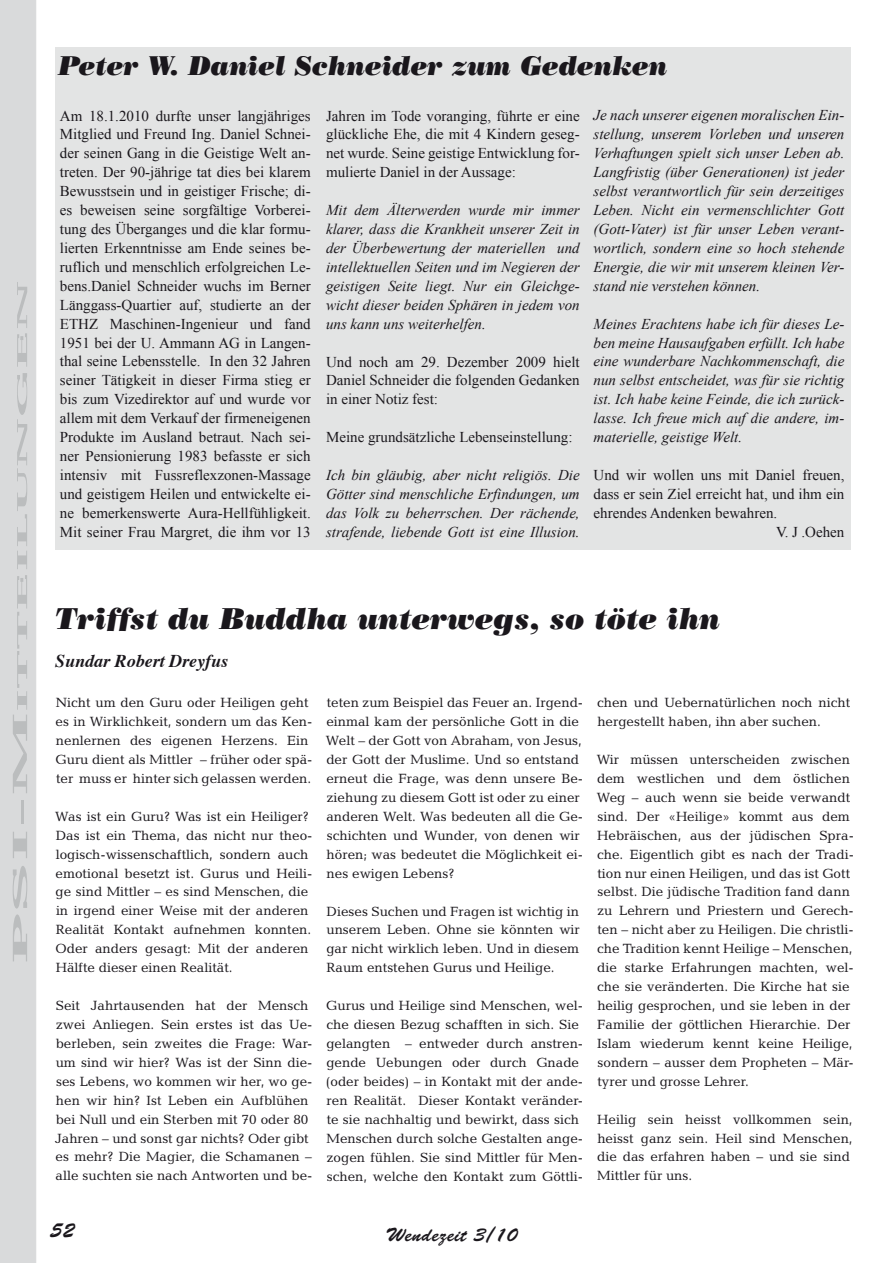
<style>
.page{position:relative;width:893px;height:1263px;background:#fff}
.page>*{position:absolute;margin:0;border:0;box-sizing:border-box;transform-origin:0 0}
.t1{font:italic 30px "Poster Bodoni BT";color:#1a171c}
.t2{font:italic 27px "Poster Bodoni BT";color:#1a171c}
.t3{font:21px "Brush Script";color:#1a171c}
.t4{font:19.5px "Brush Script";letter-spacing:.025em;color:#1a171c}
.t5{font:italic 700 18px "Times";color:#1a171c}
.t6{font:15px/18.9px "Times New Roman";color:#1a171c;text-align:justify}
.t7{font:italic 15px/18.9px "Times New Roman";color:#1a171c;text-align:justify}
.t8{font:700 14.7px "Candida";color:#bbbdbe;scale:4 1}
.t9{font:13.5px/18.9px "Candida";color:#1a171c}
.s1{font-size:21px}
</style>
<div class="page">
<div style="left:0;top:0;width:36px;height:1263px;background:#d9dadb"></div>
<div style="left:55px;top:47px;width:795px;height:503px;background:#e3e4e4"></div>
<p class="t8" style="left:14px;top:964px;width:172px;rotate:-90deg"><span class="s1">PSI-M</span>itteilungen</p>
<h2 class="t2" style="left:58px;top:49px;width:611px">Peter W. Daniel Schneider zum Gedenken</h2>
<p class="t6" style="left:326px;top:106px;width:255px">Jahren im Tode voranging, führte er eine glückliche Ehe, die mit 4 Kindern geseg&shy;net wurde. Seine geistige Entwicklung for&shy;mulierte Daniel in der Aussage:</p>
<p class="t7" style="left:326px;top:200px;width:255px">Mit dem Älterwerden wurde mir immer klarer, dass die Krankheit unserer Zeit in der Überbewertung der materiellen und intellektuellen Seiten und im Negieren der geistigen Seite liegt. Nur ein Gleichge&shy;wicht dieser beiden Sphären in jedem von uns kann uns weiterhelfen.</p>
<p class="t6" style="left:326px;top:352px;width:255px">Und noch am 29. Dezember 2009 hielt Daniel Schneider die folgenden Gedanken in einer Notiz fest:</p>
<p class="t6" style="left:326px;top:427px;width:248px">Meine grundsätzliche Lebenseinstellung:</p>
<p class="t7" style="left:326px;top:465px;width:255px">Ich bin gläubig, aber nicht religiös. Die Götter sind menschliche Erfindungen, um das Volk zu beherrschen. Der rächende, strafende, liebende Gott ist eine Illusion.</p>
<p class="t7" style="left:594px;top:106px;width:252px">Je nach unserer eigenen moralischen Ein&shy;stellung, unserem Vorleben und unseren Verhaftungen spielt sich unser Leben ab.<br>Langfristig (über Generationen) ist jeder selbst verantwortlich für sein derzeitiges Leben. Nicht ein vermenschlichter Gott (Gott-Vater) ist für unser Leben verant&shy;wortlich, sondern eine so hoch stehende Energie, die wir mit unserem kleinen Ver&shy;stand nie verstehen können.</p>
<p class="t7" style="left:594px;top:314px;width:252px">Meines Erachtens habe ich für dieses Le&shy;ben meine Hausaufgaben erfüllt. Ich habe eine wunderbare Nachkommenschaft, die nun selbst entscheidet, was für sie richtig ist. Ich habe keine Feinde, die ich zurück&shy;lasse. Ich freue mich auf die andere, im&shy;materielle, geistige Welt.</p>
<p class="t6" style="left:594px;top:465px;width:252px">Und wir wollen uns mit Daniel freuen,</p>
<p class="t6" style="left:594px;top:484px;width:252px">dass er sein Ziel erreicht hat, und ihm ein</p>
<p class="t6" style="left:594px;top:503px;width:185px">ehrendes Andenken bewahren.</p>
<p class="t6" style="left:776px;top:522px;width:70px">V. J .Oehen</p>
<p class="t6" style="left:60px;top:106px;width:252px">Am 18.1.2010 durfte unser langjähriges Mitglied und Freund Ing. Daniel Schnei&shy;der seinen Gang in die Geistige Welt an&shy;treten. Der 90-jährige tat dies bei klarem Bewusstsein und in geistiger Frische; di&shy;es beweisen seine sorgfältige Vorberei&shy;tung des Überganges und die klar formu&shy;lierten Erkenntnisse am Ende seines be&shy;ruflich und menschlich erfolgreichen Le&shy;bens.Daniel Schneider wuchs im Berner Länggass-Quartier auf, studierte an der ETHZ Maschinen-Ingenieur und fand 1951 bei der U. Ammann AG in Langen&shy;thal seine Lebensstelle. In den 32 Jahren seiner Tätigkeit in dieser Firma stieg er bis zum Vizedirektor auf und wurde vor allem mit dem Verkauf der firmeneigenen Produkte im Ausland betraut. Nach sei&shy;ner Pensionierung 1983 befasste er sich intensiv mit Fussreflexzonen-Massage und geistigem Heilen und entwickelte ei&shy;ne bemerkenswerte Aura-Hellfühligkeit.<br>Mit seiner Frau Margret, die ihm vor 13</p>
<h1 class="t1" style="left:55px;top:600px;width:667px">Triffst du Buddha unterwegs, so töte ihn</h1>
<h3 class="t5" style="left:55px;top:650px;width:175px">Sundar Robert Dreyfus</h3>
<p class="t9" style="left:56px;top:693px;width:258px">Nicht um den Guru oder Heiligen geht es in Wirklichkeit, sondern um das Ken&shy;nenlernen des eigenen Herzens. Ein Guru dient als Mittler – früher oder spä&shy;ter muss er hinter sich gelassen werden.</p>
<p class="t9" style="left:55px;top:807px;width:259px">Was ist ein Guru? Was ist ein Heiliger?<br>Das ist ein Thema, das nicht nur theo&shy;logisch-wissenschaftlich, sondern auch emotional besetzt ist. Gurus und Heili&shy;ge sind Mittler – es sind Menschen, die in irgend einer Weise mit der anderen Realität Kontakt aufnehmen konnten.<br>Oder anders gesagt: Mit der anderen Hälfte dieser einen Realität.</p>
<p class="t9" style="left:55px;top:996px;width:259px">Seit Jahrtausenden hat der Mensch zwei Anliegen. Sein erstes ist das Ue&shy;berleben, sein zweites die Frage: War&shy;um sind wir hier? Was ist der Sinn die&shy;ses Lebens, wo kommen wir her, wo ge&shy;hen wir hin? Ist Leben ein Aufblühen bei Null und ein Sterben mit 70 oder 80<br>Jahren – und sonst gar nichts? Oder gibt es mehr? Die Magier, die Schamanen – alle suchten sie nach Antworten und be-</p>
<p class="t9" style="left:597px;top:693px;width:255px">chen und Uebernatürlichen noch nicht hergestellt haben, ihn aber suchen.</p>
<p class="t9" style="left:597px;top:750px;width:259px">Wir müssen unterscheiden zwischen dem westlichen und dem östlichen Weg – auch wenn sie beide verwandt sind. Der «Heilige» kommt aus dem Hebräischen, aus der jüdischen Spra&shy;che. Eigentlich gibt es nach der Tradi&shy;tion nur einen Heiligen, und das ist Gott selbst. Die jüdische Tradition fand dann zu Lehrern und Priestern und Gerech&shy;ten – nicht aber zu Heiligen. Die christli&shy;che Tradition kennt Heilige – Menschen, die starke Erfahrungen machten, wel&shy;che sie veränderten. Die Kirche hat sie heilig gesprochen, und sie leben in der Familie der göttlichen Hierarchie. Der Islam wiederum kennt keine Heilige, sondern – ausser dem Propheten – Mär&shy;tyrer und grosse Lehrer.</p>
<p class="t9" style="left:597px;top:1109px;width:257px">Heilig sein heisst vollkommen sein, heisst ganz sein. Heil sind Menschen, die das erfahren haben – und sie sind<br>Mittler für uns.</p>
<p class="t9" style="left:326px;top:693px;width:259px">teten zum Beispiel das Feuer an. Irgend&shy;einmal kam der persönliche Gott in die Welt – der Gott von Abraham, von Jesus, der Gott der Muslime. Und so entstand erneut die Frage, was denn unsere Be&shy;ziehung zu diesem Gott ist oder zu einer anderen Welt. Was bedeuten all die Ge&shy;schichten und Wunder, von denen wir hören; was bedeutet die Möglichkeit ei&shy;nes ewigen Lebens?</p>
<p class="t9" style="left:326px;top:901px;width:255px;text-align:justify">Dieses Suchen und Fragen ist wichtig in unserem Leben. Ohne sie könnten wir gar nicht wirklich leben. Und in diesem Raum entstehen Gurus und Heilige.</p>
<p class="t9" style="left:326px;top:996px;width:259px">Gurus und Heilige sind Menschen, wel&shy;che diesen Bezug schafften in sich. Sie gelangten – entweder durch anstren&shy;gende Uebungen oder durch Gnade (oder beides) – in Kontakt mit der ande&shy;ren Realität. Dieser Kontakt veränder&shy;te sie nachhaltig und bewirkt, dass sich Menschen durch solche Gestalten ange&shy;zogen fühlen. Sie sind Mittler für Men&shy;schen, welche den Kontakt zum Göttli-</p>
<h3 class="t3" style="left:50px;top:1218px;width:26px">52</h3>
<h3 class="t4" style="left:386px;top:1224px;width:133px">Wendezeit 3/10</h3>
</div>
